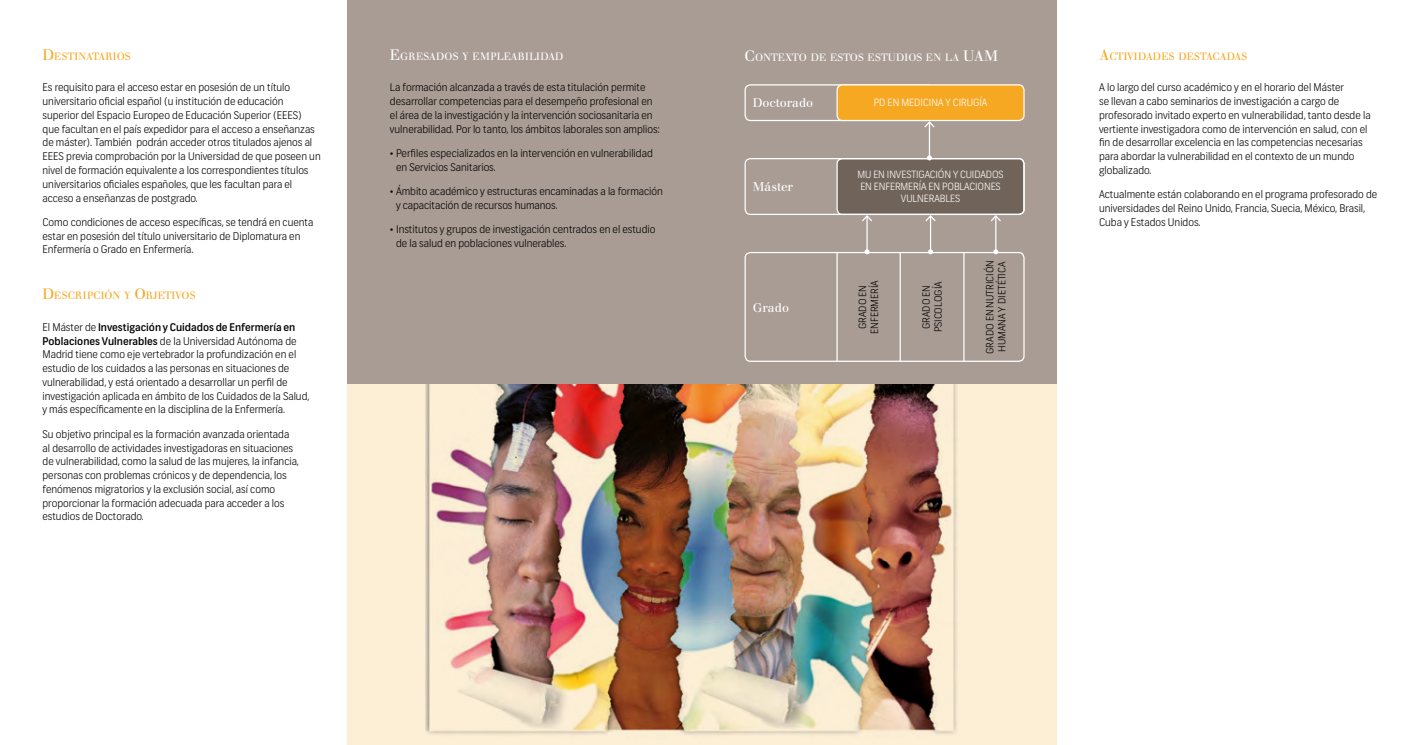
<style>
.page{position:relative;width:1404px;height:745px;background:#fff}
.page>*{position:absolute;margin:0;border:0;box-sizing:border-box;transform-origin:0 0}
.t1{font:12.5px "Walbaum";color:#fff}
.texto_corrido{font:300 10.62px/13.8px "Frank";color:#000}
.titulos{font:10.5px "Walbaum";letter-spacing:-.005em;color:#fff}
.titulos-2{font:10.5px "Walbaum";letter-spacing:-.015em;color:#f7a823}
.titulos-3{font:10.5px "Walbaum";letter-spacing:.005em;color:#f7a823}
.texto_corrido-2{font:300 10px/12px "Frank";letter-spacing:-.01em;color:#fff;text-align:center}
.texto_corrido-3{font:300 10px/12px "Frank";color:#000;text-align:center}
.s1{font-size:15px}
.s2{font-weight:500}
</style>
<div class="page">
<div style="left:347px;top:0;width:709px;height:744px;background:#a89c94"></div>
<div style="left:744px;top:84px;width:188px;height:37px;border:1px solid #fff;border-radius:5px"></div>
<div style="left:837px;top:158px;width:186px;height:56px;background:#70635a;border-radius:5px"></div>
<div style="left:744px;top:158px;width:280px;height:57px;border:1px solid #fff;border-radius:5px"></div>
<div style="left:837px;top:85px;width:186px;height:35px;background:#f7a823;border-radius:5px"></div>
<div style="left:836px;top:84px;width:188px;height:37px;border:1px solid #fff;border-radius:5px"></div>
<hr style="left:928px;top:122px;width:2px;height:36px;background:#fff">
<svg style="left:926px;top:155px;width:5px;height:5px"></svg>
<svg style="left:922px;top:120px;width:13px;height:9px"></svg>
<hr style="left:866px;top:216px;width:1px;height:36px;background:#fff">
<svg style="left:860px;top:214px;width:13px;height:8px"></svg>
<hr style="left:929px;top:216px;width:2px;height:36px;background:#fff">
<svg style="left:924px;top:214px;width:12px;height:8px"></svg>
<hr style="left:995px;top:216px;width:1px;height:36px;background:#fff">
<svg style="left:989px;top:214px;width:13px;height:8px"></svg>
<div style="left:744px;top:252px;width:280px;height:109px;border:1px solid #fff;border-radius:5px"></div>
<hr style="left:836px;top:252px;width:1px;height:109px;background:#fff">
<hr style="left:899px;top:252px;width:1px;height:109px;background:#fff">
<hr style="left:963px;top:252px;width:1px;height:109px;background:#fff">
<div style="left:347px;top:384px;width:709px;height:360px;background:#fcefd6"></div>
<img style="left:425px;top:384px;width:532px;height:351px">
<p class="titulos-2" style="left:43px;top:50px;width:90px"><span class="s1">D</span>ESTINATARIOS</p>
<p class="texto_corrido" style="left:43px;top:81px;width:280px">Es requisito para el acceso estar en posesión de un título universitario oficial español (u institución de educación superior del Espacio Europeo de Educación Superior (EEES) que facultan en el país expedidor para el acceso a enseñanzas de máster). También podrán acceder otros titulados ajenos al EEES previa comprobación por la Universidad de que poseen un nivel de formación equivalente a los correspondientes títulos universitarios oficiales españoles, que les facultan para el acceso a enseñanzas de postgrado.</p>
<p class="texto_corrido" style="left:43px;top:215px;width:272px">Como condiciones de acceso específicas, se tendrá en cuenta estar en posesión del título universitario de Diplomatura en<br>Enfermería o Grado en Enfermería.</p>
<p class="titulos-3" style="left:43px;top:289px;width:154px"><span class="s1">D</span>ESCRIPCIÓN Y <span class="s1">O</span>BJETIVOS</p>
<p class="texto_corrido" style="left:43px;top:320px;width:268px">El Máster de <span class="s2">Investigación y Cuidados de Enfermería en Poblaciones Vulnerables</span> de la Universidad Autónoma de Madrid tiene como eje vertebrador la profundización en el estudio de los cuidados a las personas en situaciones de vulnerabilidad, y está orientado a desarrollar un perfil de investigación aplicada en ámbito de los Cuidados de la Salud, y más específicamente en la disciplina de la Enfermería.</p>
<p class="texto_corrido" style="left:43px;top:427px;width:258px">Su objetivo principal es la formación avanzada orientada al desarrollo de actividades investigadoras en situaciones de vulnerabilidad, como la salud de las mujeres, la infancia, personas con problemas crónicos y de dependencia, los fenómenos migratorios y la exclusión social, así como proporcionar la formación adecuada para acceder a los estudios de Doctorado.</p>
<p class="titulos" style="left:390px;top:50px;width:175px"><span class="s1">E</span>GRESADOS Y EMPLEABILIDAD</p>
<p class="texto_corrido" style="left:390px;top:81px;width:271px">La formación alcanzada a través de esta titulación permite desarrollar competencias para el desempeño profesional en el área de la investigación y la intervención sociosanitaria en vulnerabilidad. Por lo tanto, los ámbitos laborales son amplios:</p>
<p class="texto_corrido" style="left:396px;top:146px;width:258px;text-indent:-6px">• Perfiles especializados en la intervención en vulnerabilidad en Servicios Sanitarios.</p>
<p class="texto_corrido" style="left:396px;top:185px;width:268px;text-indent:-6px">• Ámbito académico y estructuras encaminadas a la formación y capacitación de recursos humanos.</p>
<p class="texto_corrido" style="left:396px;top:223px;width:261px;text-indent:-6px">• Institutos y grupos de investigación centrados en el estudio de la salud en poblaciones vulnerables.</p>
<p class="titulos" style="left:744px;top:51px;width:255px"><span class="s1">C</span> ONTEXTO DE ESTOS ESTUDIOS EN LA <span class="s1">UAM</span></p>
<p class="t1" style="left:752px;top:96px;width:62px">Doctorado</p>
<p class="texto_corrido-2" style="left:873px;top:97px;width:115px">PD EN MEDICINA Y CIRUGÍA</p>
<p class="t1" style="left:752px;top:179px;width:42px">Máster</p>
<p class="t1" style="left:752px;top:300px;width:38px">Grado</p>
<p class="texto_corrido-2" style="left:857px;top:169px;width:148px">MU EN INVESTIGACIÓN Y CUIDADOS<br>EN ENFERMERÍA EN POBLACIONES<br>VULNERABLES</p>
<p class="texto_corrido-3" style="left:856px;top:333px;width:55px;rotate:-90deg">GRADO EN<br>ENFERMERÍA</p>
<p class="texto_corrido-3" style="left:920px;top:332px;width:52px;rotate:-90deg">GRADO EN<br>PSICOLOGÍA</p>
<p class="texto_corrido-3" style="left:984px;top:353px;width:95px;text-align:left;rotate:-90deg">GRADO EN NUTRICIÓN<br>HUMANA Y DIETÉTICA</p>
<p class="titulos-2" style="left:1098px;top:50px;width:150px"><span class="s1">A</span>CTIVIDADES DESTACADAS</p>
<p class="texto_corrido" style="left:1098px;top:81px;width:273px">A lo largo del curso académico y en el horario del Máster<br>se llevan a cabo seminarios de investigación a cargo de profesorado invitado experto en vulnerabilidad, tanto desde la vertiente investigadora como de intervención en salud, con el fin de desarrollar excelencia en las competencias necesarias para abordar la vulnerabilidad en el contexto de un mundo globalizado.</p>
<p class="texto_corrido" style="left:1098px;top:188px;width:280px">Actualmente están colaborando en el programa profesorado de universidades del Reino Unido, Francia, Suecia, México, Brasil,<br>Cuba y Estados Unidos.</p>
</div>
